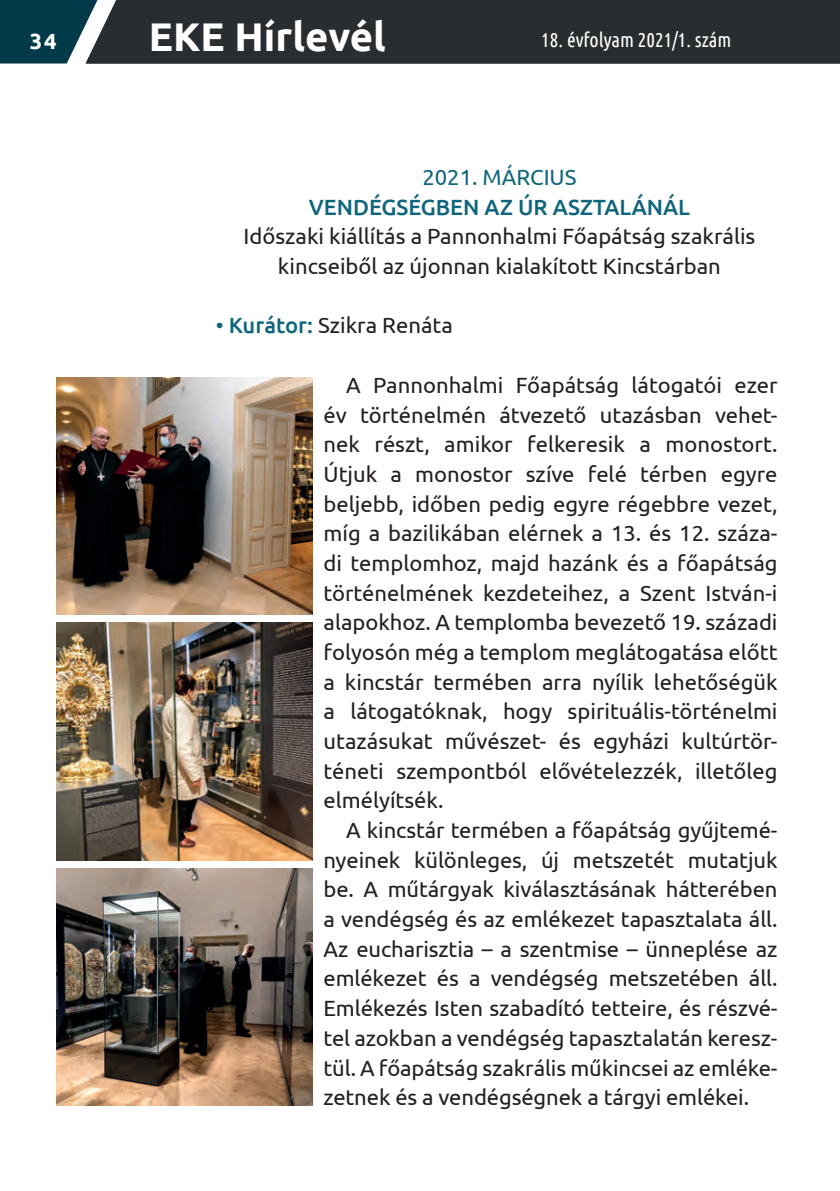
<style>
.page{position:relative;width:840px;height:1191px;background:#fff}
.page>*{position:absolute;margin:0;border:0;box-sizing:border-box;transform-origin:0 0}
.t1{font:700 40px "Ubuntu";color:#fff}
.EKE_alap{font:22px/29.6px "Ubuntu";letter-spacing:-.005em;color:#231f20;text-align:justify}
.Eke_alap_bekezdesnel{font:22px/29.6px "Ubuntu";color:#231f20;text-align:center}
.Eke_alap_bekezdesnel-2{font:500 22px "Ubuntu";color:#0f657b}
.Eke_alap_bekezdesnel-3{font:22px "Ubuntu";color:#0f657b}
.t2{font:700 22px "Ubuntu";color:#fff}
.t3{font:20px "Ubuntu Condensed";color:#fff}
.s1{color:#0f657b}
.s2{font-weight:500;color:#0f657b}
</style>
<div class="page">
<div style="left:207px;top:0;width:632px;height:63px;background:#292d2f"></div>
<svg style="left:0;top:0;width:207px;height:63px;background:#2c454c"></svg>
<img style="left:57px;top:377px;width:255px;height:237px">
<img style="left:57px;top:623px;width:255px;height:237px">
<img style="left:57px;top:868px;width:255px;height:238px">
<p class="t2" style="left:30px;top:28px;width:28px">34</p>
<h1 class="t1" style="left:149px;top:12px;width:238px">EKE Hírlevél</h1>
<p class="t3" style="left:541px;top:28px;width:192px">18. évfolyam 2021/1. szám</p>
<p class="Eke_alap_bekezdesnel-3" style="left:422px;top:164px;width:155px">2021. MÁRCIUS</p>
<p class="Eke_alap_bekezdesnel-2" style="left:308px;top:193px;width:382px">VENDÉGSÉGBEN AZ ÚR ASZTALÁNÁL</p>
<p class="Eke_alap_bekezdesnel" style="left:243px;top:221px;width:513px">Időszaki kiállítás a Pannonhalmi Főapátság szakrális kincseiből az újonnan kialakított Kincstárban</p>
<p class="EKE_alap" style="left:215px;top:310px;width:239px"><span class="s1">•</span> <span class="s2">Kurátor:</span> Szikra Renáta</p>
<p class="EKE_alap" style="left:323px;top:369px;width:455px;text-indent:23px">A Pannonhalmi Főapátság látogatói ezer év történelmén átvezető utazásban vehet&shy;nek részt, amikor felkeresik a monostort.<br>Útjuk a monostor szíve felé térben egyre beljebb, időben pedig egyre régebbre vezet, míg a bazilikában elérnek a 13. és 12. száza&shy;di templomhoz, majd hazánk és a főapátság történelmének kezdeteihez, a Szent István-i alapokhoz. A templomba bevezető 19. századi folyosón még a templom meglátogatása előtt a kincstár termében arra nyílik lehetőségük a látogatóknak, hogy spirituális-történelmi utazásukat művészet- és egyházi kultúrtör&shy;téneti szempontból elővételezzék, illetőleg elmélyítsék.</p>
<p class="EKE_alap" style="left:323px;top:814px;width:455px;text-indent:23px">A kincstár termében a főapátság gyűjtemé&shy;nyeinek különleges, új metszetét mutatjuk be. A műtárgyak kiválasztásának hátterében a vendégség és az emlékezet tapasztalata áll.<br>Az eucharisztia – a szentmise – ünneplése az emlékezet és a vendégség metszetében áll.<br>Emlékezés Isten szabadító tetteire, és részvé&shy;tel azokban a vendégség tapasztalatán keresz&shy;tül. A főapátság szakrális műkincsei az emléke&shy;zetnek és a vendégségnek a tárgyi emlékei.</p>
</div>
